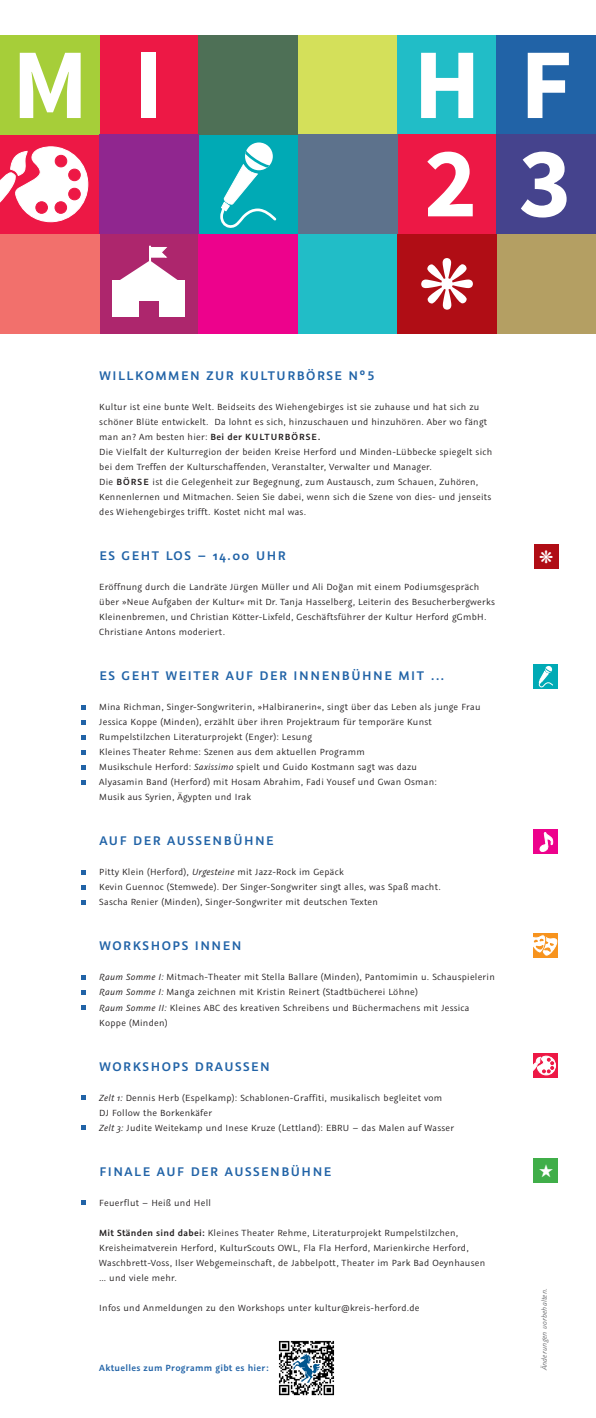
<style>
.page{position:relative;width:596px;height:1418px;background:#fff}
.page>*{position:absolute;margin:0;border:0;box-sizing:border-box;transform-origin:0 0}
.t1{font:700 100px/98.3px "Source Sans Pro";color:#fff}
.t2{font:600 14px "Graublau Sans";letter-spacing:.11em;color:#2163a7}
.t3{font:10px/15px "Graublau Sans";letter-spacing:.025em;color:#231f20}
.t4{font:600 10px "Graublau Sans";letter-spacing:.025em;color:#2163a7}
.t5{font:italic 8px "Graublau Sans";letter-spacing:.025em;color:#6f7073}
.s1{font-weight:600}
.s2{color:#fff}
.s3{font-style:italic}
</style>
<div class="page">
<div style="left:533px;top:544px;width:25px;height:24px;background:#b00d15"></div>
<div style="left:533px;top:664px;width:25px;height:24px;background:#00aab5"></div>
<svg style="left:538px;top:666px;width:14px;height:21px"></svg>
<div style="left:533px;top:829px;width:25px;height:25px;background:#ed028c"></div>
<svg style="left:539px;top:832px;width:14px;height:20px"></svg>
<svg style="left:533px;top:933px;width:25px;height:24px"></svg>
<svg style="left:533px;top:1053px;width:25px;height:24px"></svg>
<svg style="left:533px;top:1056px;width:22px;height:19px"></svg>
<div style="left:0;top:135px;width:99px;height:99px;background:#ed1845"></div>
<svg style="left:0;top:147px;width:88px;height:75px"></svg>
<div style="left:99px;top:234px;width:99px;height:99px;background:#ad266d"></div>
<div style="left:112px;top:281px;width:73px;height:36px;background:#fff"></div>
<div style="left:139px;top:301px;width:19px;height:31px;background:#ad266d"></div>
<svg style="left:115px;top:246px;width:67px;height:35px"></svg>
<div style="left:149px;top:246px;width:2px;height:22px;border:1px solid #fff"></div>
<div style="left:496px;top:234px;width:99px;height:99px;background:#b49f63"></div>
<div style="left:198px;top:234px;width:100px;height:99px;background:#ed028c"></div>
<div style="left:298px;top:35px;width:99px;height:100px;background:#d4e05a"></div>
<div style="left:198px;top:135px;width:100px;height:99px;background:#00aab5"></div>
<svg style="left:220px;top:143px;width:56px;height:85px"></svg>
<div style="left:99px;top:35px;width:99px;height:100px;background:#ed1845"></div>
<div style="left:397px;top:35px;width:99px;height:100px;background:#21bdc7"></div>
<div style="left:496px;top:35px;width:99px;height:100px;background:#2163a7"></div>
<div style="left:298px;top:234px;width:99px;height:99px;background:#21bdc7"></div>
<div style="left:397px;top:135px;width:99px;height:99px;background:#ed1845"></div>
<div style="left:496px;top:135px;width:99px;height:99px;background:#45438d"></div>
<div style="left:198px;top:35px;width:100px;height:100px;background:#4e7056"></div>
<div style="left:0;top:35px;width:99px;height:100px;background:#a6ce39"></div>
<div style="left:397px;top:234px;width:99px;height:99px;background:#b00d15"></div>
<div style="left:99px;top:135px;width:99px;height:99px;background:#90268f"></div>
<div style="left:0;top:234px;width:99px;height:99px;background:#f2706c"></div>
<div style="left:298px;top:135px;width:99px;height:99px;background:#5d728c"></div>
<svg style="left:82px;top:705px;width:4px;height:4px"></svg>
<svg style="left:82px;top:720px;width:4px;height:4px"></svg>
<svg style="left:82px;top:735px;width:4px;height:4px"></svg>
<svg style="left:82px;top:750px;width:4px;height:4px"></svg>
<svg style="left:82px;top:765px;width:4px;height:4px"></svg>
<svg style="left:82px;top:780px;width:4px;height:4px"></svg>
<svg style="left:82px;top:870px;width:4px;height:4px"></svg>
<svg style="left:82px;top:885px;width:4px;height:4px"></svg>
<svg style="left:82px;top:900px;width:4px;height:4px"></svg>
<svg style="left:82px;top:1005px;width:4px;height:4px"></svg>
<svg style="left:82px;top:990px;width:4px;height:4px"></svg>
<svg style="left:82px;top:1125px;width:4px;height:4px"></svg>
<svg style="left:82px;top:1095px;width:4px;height:4px"></svg>
<svg style="left:82px;top:1200px;width:4px;height:4px"></svg>
<svg style="left:82px;top:975px;width:4px;height:4px"></svg>
<img style="left:278px;top:1340px;width:57px;height:56px">
<div style="left:533px;top:1158px;width:25px;height:24px;background:#40ae49"></div>
<h1 class="t1" style="left:12px;top:39px;width:153px">M I</h1>
<h1 class="t1" style="left:413px;top:39px;width:160px">H F<br>2 3</h1>
<h2 class="t2" style="left:99px;top:367px;width:276px">WILLKOMMEN ZUR KULTURBÖRSE No5</h2>
<p class="t3" style="left:99px;top:399px;width:394px">Kultur ist eine bunte Welt. Beidseits des Wiehengebirges ist sie zuhause und hat sich zu schöner Blüte entwickelt. Da lohnt es sich, hinzuschauen und hinzuhören. Aber wo fängt man an? Am besten hier: <span class="s1">Bei der KULTURBÖRSE.<br></span>Die Vielfalt der Kulturregion der beiden Kreise Herford und Minden-Lübbecke spiegelt sich bei dem Treffen der Kulturschaffenden, Veranstalter, Verwalter und Manager.<br>Die <span class="s1">BÖRSE</span> ist die Gelegenheit zur Begegnung, zum Austausch, zum Schauen, Zuhören, Kennenlernen und Mitmachen. Seien Sie dabei, wenn sich die Szene von dies- und jenseits des Wiehengebirges trifft. Kostet nicht mal was.</p>
<h2 class="t2" style="left:99px;top:547px;width:277px">ES GEHT LOS – 14.00 UHR <span class="s2">| 14.00 UHR</span></h2>
<p class="t3" style="left:99px;top:579px;width:397px">Eröffnung durch die Landräte Jürgen Müller und Ali Doğan mit einem Podiumsgespräch über »Neue Aufgaben der Kultur« mit Dr. Tanja Hasselberg, Leiterin des Besucherbergwerks Kleinenbremen, und Christian Kötter-Lixfeld, Geschäftsführer der Kultur Herford gGmbH.<br>Christiane Antons moderiert.</p>
<h2 class="t2" style="left:99px;top:667px;width:346px">ES GEHT WEITER AUF DER INNENBÜHNE MIT ...</h2>
<p class="t3" style="left:99px;top:699px;width:382px">Mina Richman, Singer-Songwriterin, »Halbiranerin«, singt über das Leben als junge Frau Jessica Koppe (Minden), erzählt über ihren Projektraum für temporäre Kunst Rumpelstilzchen Literaturprojekt (Enger): Lesung<br>Kleines Theater Rehme: Szenen aus dem aktuellen Programm<br>Musikschule Herford: <span class="s3">Saxissimo</span> spielt und Guido Kostmann sagt was dazu<br>Alyasamin Band (Herford) mit Hosam Abrahim, Fadi Yousef und Gwan Osman:<br>Musik aus Syrien, Ägypten und Irak</p>
<h2 class="t2" style="left:99px;top:832px;width:176px">AUF DER AUSSENBÜHNE</h2>
<p class="t3" style="left:99px;top:864px;width:343px">Pitty Klein (Herford), <span class="s3">Urgesteine</span> mit Jazz-Rock im Gepäck<br>Kevin Guennoc (Stemwede). Der Singer-Songwriter singt alles, was Spaß macht.<br>Sascha Renier (Minden), Singer-Songwriter mit deutschen Texten</p>
<h2 class="t2" style="left:99px;top:937px;width:143px">WORKSHOPS INNEN</h2>
<p class="t3" style="left:99px;top:969px;width:397px"><span class="s3">Raum Somme I:</span> Mitmach-Theater mit Stella Ballare (Minden), Pantomimin u. Schauspielerin <span class="s3">Raum Somme I:</span> Manga zeichnen mit Kristin Reinert (Stadtbücherei Löhne)<br><span class="s3">Raum Somme II:</span> Kleines ABC des kreativen Schreibens und Büchermachens mit Jessica Koppe (Minden)</p>
<h2 class="t2" style="left:99px;top:1057px;width:172px">WORKSHOPS DRAUSSEN</h2>
<p class="t3" style="left:99px;top:1089px;width:356px"><span class="s3">Zelt 1:</span> Dennis Herb (Espelkamp): Schablonen-Graffiti, musikalisch begleitet vom<br>DJ Follow the Borkenkäfer<br><span class="s3">Zelt 3:</span> Judite Weitekamp und Inese Kruze (Lettland): EBRU – das Malen auf Wasser</p>
<h2 class="t2" style="left:99px;top:1162px;width:233px">FINALE AUF DER AUSSENBÜHNE</h2>
<p class="t3" style="left:99px;top:1194px;width:113px">Feuerflut – Heiß und Hell</p>
<p class="t3" style="left:99px;top:1224px;width:387px"><span class="s1">Mit Ständen sind dabei:</span> Kleines Theater Rehme, Literaturprojekt Rumpelstilzchen, Kreisheimatverein Herford, KulturScouts OWL, Fla Fla Herford, Marienkirche Herford, Waschbrett-Voss, Ilser Webgemeinschaft, de Jabbelpott, Theater im Park Bad Oeynhausen … und viele mehr.</p>
<p class="t3" style="left:99px;top:1299px;width:321px">Infos und Anmeldungen zu den Workshops unter kultur@kreis-herford.de</p>
<p class="t4" style="left:99px;top:1361px;width:171px">Aktuelles zum Programm gibt es hier:</p>
<p class="t5" style="left:539px;top:1370px;width:84px;rotate:-90deg">Änderungen vorbehalten.</p>
</div>
